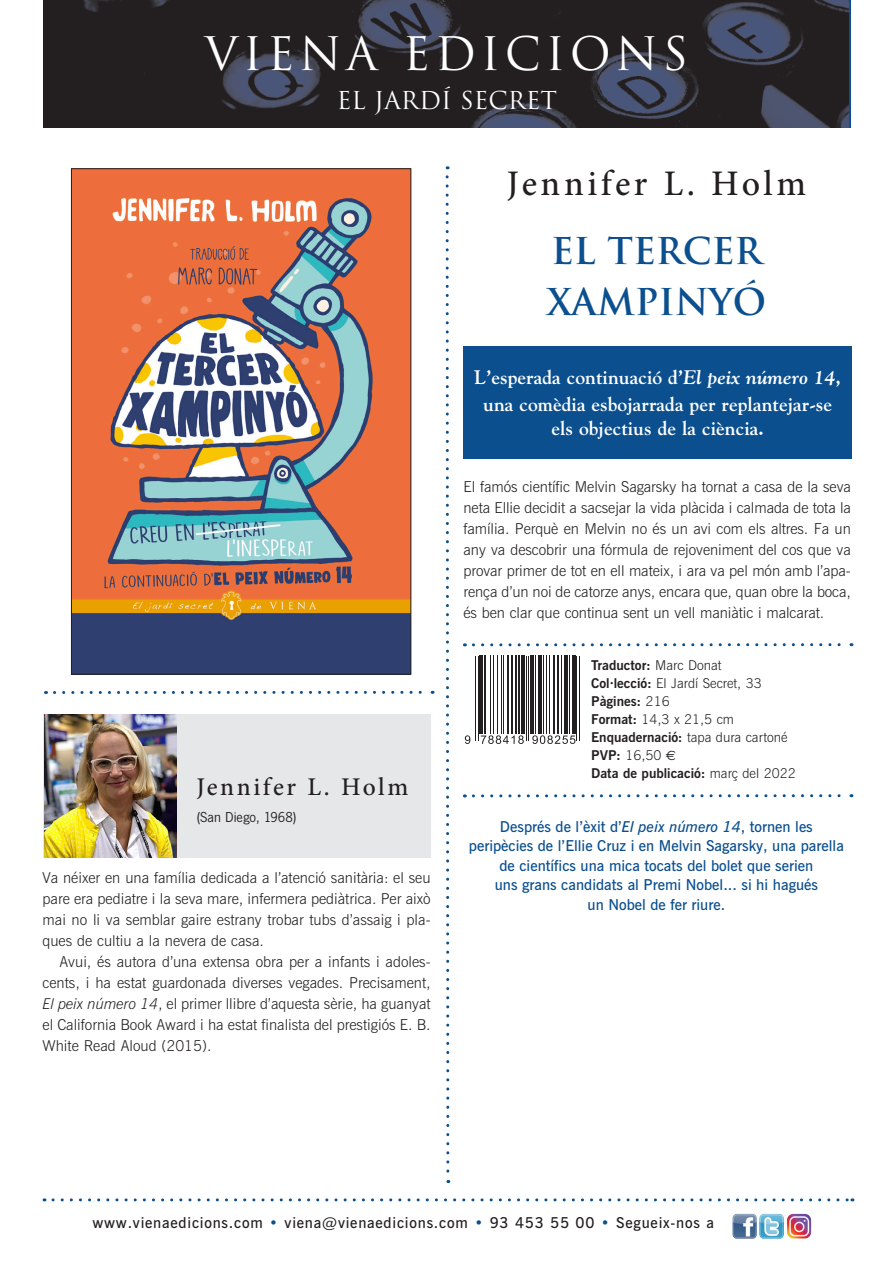
<style>
.page{position:relative;width:893px;height:1263px;background:#fff}
.page>*{position:absolute;margin:0;border:0;box-sizing:border-box;transform-origin:0 0}
.t1{font:45px "Trajan";letter-spacing:.1em;color:#fff}
.t2{font:700 36px/51px "Trajan";color:#0b4f8e}
.t3{font:500 36px "Minion Pro";letter-spacing:.1em;color:#231f20}
.t4{font:500 25.5px "Minion Pro";letter-spacing:.1em;color:#231f20}
.t5{font:24px "Trajan";color:#fff}
.t6{font:700 19.5px/24px "Goudy Std";color:#fff;text-align:center}
.t7{font:300 15px/21px "News Gothic BT";color:#231f20;text-align:justify}
.t8{font:600 15px/19.5px "News Gothic BT";color:#0b4f8e;text-align:center}
.t9{font:600 15px "News Gothic BT";letter-spacing:.05em;color:#231f20}
.t10{font:15px "News Got T";color:#231f20}
.t11{font:300 13.5px "News Gothic BT";color:#231f20}
.t12{font:700 13.5px "News Gothic BT";color:#231f20}
.s1{font-style:italic}
.s2{font-weight:300}
.s3{font-weight:700}
.s4{font-family:"Euro Sans";font-weight:400}
.s5{color:#0b4f8e}
</style>
<div class="page">
<img style="left:73px;top:170px;width:336px;height:503px">
<svg style="left:445px;top:166px;width:6px;height:1017px"></svg>
<svg style="left:55px;top:691px;width:378px;height:3px"></svg>
<svg style="left:473px;top:643px;width:379px;height:3px"></svg>
<svg style="left:473px;top:794px;width:379px;height:3px"></svg>
<div style="left:464px;top:346px;width:388px;height:112px;background:#0b4f8e"></div>
<img style="left:44px;top:0;width:804px;height:128px">
<svg style="left:53px;top:1198px;width:800px;height:3px"></svg>
<svg style="left:481px;top:735px;width:43px;height:9px"></svg>
<svg style="left:532px;top:735px;width:43px;height:9px"></svg>
<svg style="left:465px;top:735px;width:5px;height:9px"></svg>
<hr style="left:475px;top:656px;width:1px;height:84px;background:#231f20">
<hr style="left:478px;top:656px;width:1px;height:84px;background:#231f20">
<hr style="left:480px;top:656px;width:3px;height:78px;background:#231f20">
<hr style="left:484px;top:656px;width:2px;height:78px;background:#231f20">
<hr style="left:490px;top:656px;width:1px;height:78px;background:#231f20">
<hr style="left:493px;top:656px;width:1px;height:78px;background:#231f20">
<hr style="left:497px;top:656px;width:1px;height:78px;background:#231f20">
<hr style="left:501px;top:656px;width:1px;height:78px;background:#231f20">
<hr style="left:503px;top:656px;width:1px;height:78px;background:#231f20">
<hr style="left:507px;top:656px;width:2px;height:78px;background:#231f20">
<hr style="left:510px;top:656px;width:2px;height:78px;background:#231f20">
<hr style="left:515px;top:656px;width:2px;height:78px;background:#231f20">
<hr style="left:518px;top:656px;width:2px;height:78px;background:#231f20">
<hr style="left:521px;top:656px;width:4px;height:78px;background:#231f20">
<hr style="left:526px;top:656px;width:1px;height:84px;background:#231f20">
<hr style="left:528px;top:656px;width:1px;height:84px;background:#231f20">
<hr style="left:530px;top:656px;width:3px;height:78px;background:#231f20">
<hr style="left:535px;top:656px;width:1px;height:78px;background:#231f20">
<hr style="left:538px;top:656px;width:3px;height:78px;background:#231f20">
<hr style="left:543px;top:656px;width:1px;height:78px;background:#231f20">
<hr style="left:546px;top:656px;width:1px;height:78px;background:#231f20">
<hr style="left:549px;top:656px;width:1px;height:78px;background:#231f20">
<hr style="left:553px;top:656px;width:2px;height:78px;background:#231f20">
<hr style="left:557px;top:656px;width:2px;height:78px;background:#231f20">
<hr style="left:561px;top:656px;width:1px;height:78px;background:#231f20">
<hr style="left:564px;top:656px;width:3px;height:78px;background:#231f20">
<hr style="left:569px;top:656px;width:1px;height:78px;background:#231f20">
<hr style="left:572px;top:656px;width:3px;height:78px;background:#231f20">
<hr style="left:576px;top:656px;width:1px;height:84px;background:#231f20">
<hr style="left:579px;top:656px;width:1px;height:84px;background:#231f20">
<img style="left:732px;top:1213px;width:80px;height:26px">
<div style="left:43px;top:714px;width:388px;height:143px;background:#e6e7e9"></div>
<img style="left:44px;top:714px;width:132px;height:143px">
<p class="t1" style="left:205px;top:26px;width:485px">VIENA EDICIONS</p>
<p class="t5" style="left:337px;top:85px;width:222px">EL JARDÍ SECRET</p>
<p class="t3" style="left:507px;top:160px;width:301px">Jennifer L. Holm</p>
<p class="t2" style="left:546px;top:226px;width:221px">EL TERCER<br>XAMPINYÓ</p>
<p class="t6" style="left:474px;top:365px;width:368px">L’esperada continuació d’<span class="s1">El peix número 14</span>,</p>
<p class="t6" style="left:483px;top:392px;width:350px">una comèdia esbojarrada per replantejar-se els objectius de la ciència.</p>
<p class="t4" style="left:196px;top:770px;width:213px">Jennifer L. Holm</p>
<p class="t10" style="left:196px;top:809px;width:102px">(San Diego, 1968)</p>
<p class="t7" style="left:43px;top:867px;width:390px">Va néixer en una família dedicada a l’atenció sanitària: el seu pare era pediatre i la seva mare, infermera pediàtrica. Per això mai no li va semblar gaire estrany trobar tubs d’assaig i pla&shy;ques de cultiu a la nevera de casa.</p>
<p class="t7" style="left:43px;top:951px;width:390px;text-indent:17px">Avui, és autora d’una extensa obra per a infants i adoles&shy;cents, i ha estat guardonada diverses vegades. Precisament, <span class="s1">El peix número 14</span>, el primer llibre d’aquesta sèrie, ha guanyat el California Book Award i ha estat finalista del prestigiós E. B.<br>White Read Aloud (2015).</p>
<p class="t7" style="left:463px;top:476px;width:389px">El famós científic Melvin Sagarsky ha tornat a casa de la seva neta Ellie decidit a sacsejar la vida plàcida i calmada de tota la família. Perquè en Melvin no és un avi com els altres. Fa un any va descobrir una fórmula de rejoveniment del cos que va provar primer de tot en ell mateix, i ara va pel món amb l’apa&shy;rença d’un noi de catorze anys, encara que, quan obre la boca, és ben clar que continua sent un vell maniàtic i malcarat.</p>
<p class="t12" style="left:591px;top:656px;width:132px">Traductor: <span class="s2">Marc Donat</span></p>
<p class="t11" style="left:591px;top:674px;width:172px"><span class="s3">Col·lecció:</span> El Jardí Secret, 33</p>
<p class="t12" style="left:591px;top:692px;width:80px">Pàgines: <span class="s2">216</span></p>
<p class="t11" style="left:591px;top:710px;width:144px"><span class="s3">Format:</span> 14,3 x 21,5 cm</p>
<p class="t11" style="left:591px;top:728px;width:198px"><span class="s3">Enquadernació:</span> tapa dura cartoné</p>
<p class="t11" style="left:591px;top:746px;width:86px"><span class="s3">PVP:</span> 16,50 <span class="s4">€</span></p>
<p class="t12" style="left:591px;top:764px;width:206px">Data de publicació: <span class="s2">març del 2022</span></p>
<p class="t8" style="left:469px;top:816px;width:377px">Després de l’èxit d’<span class="s1">El peix número 14</span>, tornen les peripècies de l’Ellie Cruz i en Melvin Sagarsky, una parella de científics una mica tocats del bolet que serien<br>uns grans candidats al Premi Nobel... si hi hagués<br>un Nobel de fer riure.</p>
<p class="t9" style="left:92px;top:1213px;width:623px">www.vienaedicions.com <span class="s5">•</span> viena@vienaedicions.com <span class="s5">•</span> 93 453 55 00 <span class="s5">•</span> Segueix-nos a</p>
</div>
